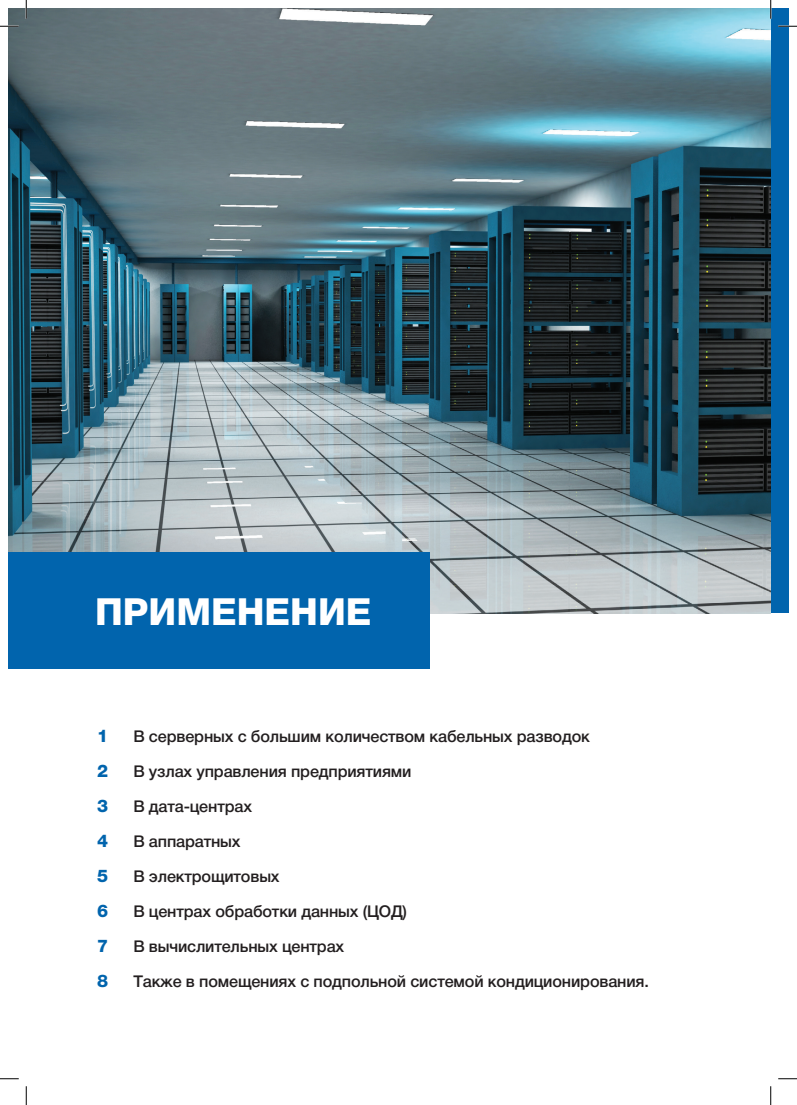
<style>
.page{position:relative;width:797px;height:1105px;background:#fff}
.page>*{position:absolute;margin:0;border:0;box-sizing:border-box;transform-origin:0 0}
.t1{font:800 37.5px "Helvetica Neue Cyr";color:#fff}
.t2{font:800 17.5px/35px "Helvetica Neue Cyr";color:#0164ad;text-align:justify}
.t3{font:500 16.25px/35px "Helvetica Neue Cyr";letter-spacing:-.01em;color:#231f20}
</style>
<div class="page">
<div style="left:770px;top:9px;width:18px;height:604px;background:#0164ad"></div>
<img style="left:9px;top:9px;width:761px;height:604px">
<div style="left:9px;top:552px;width:421px;height:117px;background:#0164ad"></div>
<img style="left:788px;top:281px;width:1px;height:261px">
<svg style="left:0;top:25px;width:19px;height:2px"></svg>
<svg style="left:778px;top:25px;width:19px;height:2px"></svg>
<svg style="left:0;top:1078px;width:19px;height:1px"></svg>
<svg style="left:778px;top:1078px;width:19px;height:1px"></svg>
<svg style="left:25px;top:0;width:2px;height:19px"></svg>
<svg style="left:25px;top:1086px;width:2px;height:19px"></svg>
<svg style="left:770px;top:0;width:1px;height:19px"></svg>
<svg style="left:770px;top:1086px;width:1px;height:19px"></svg>
<h1 class="t1" style="left:95px;top:591px;width:278px">ПРИМЕНЕНИЕ</h1>
<p class="t2" style="left:97px;top:719px;width:13px">1<br>2<br>3<br>4<br>5<br>6<br>7<br>8</p>
<p class="t3" style="left:133px;top:719px;width:517px">В серверных с большим количеством кабельных разводок<br>В узлах управления предприятиями<br>В дата-центрах<br>В аппаратных<br>В электрощитовых<br>В центрах обработки данных (ЦОД)<br>В вычислительных центрах<br>Также в помещениях с подпольной системой кондиционирования.</p>
</div>
